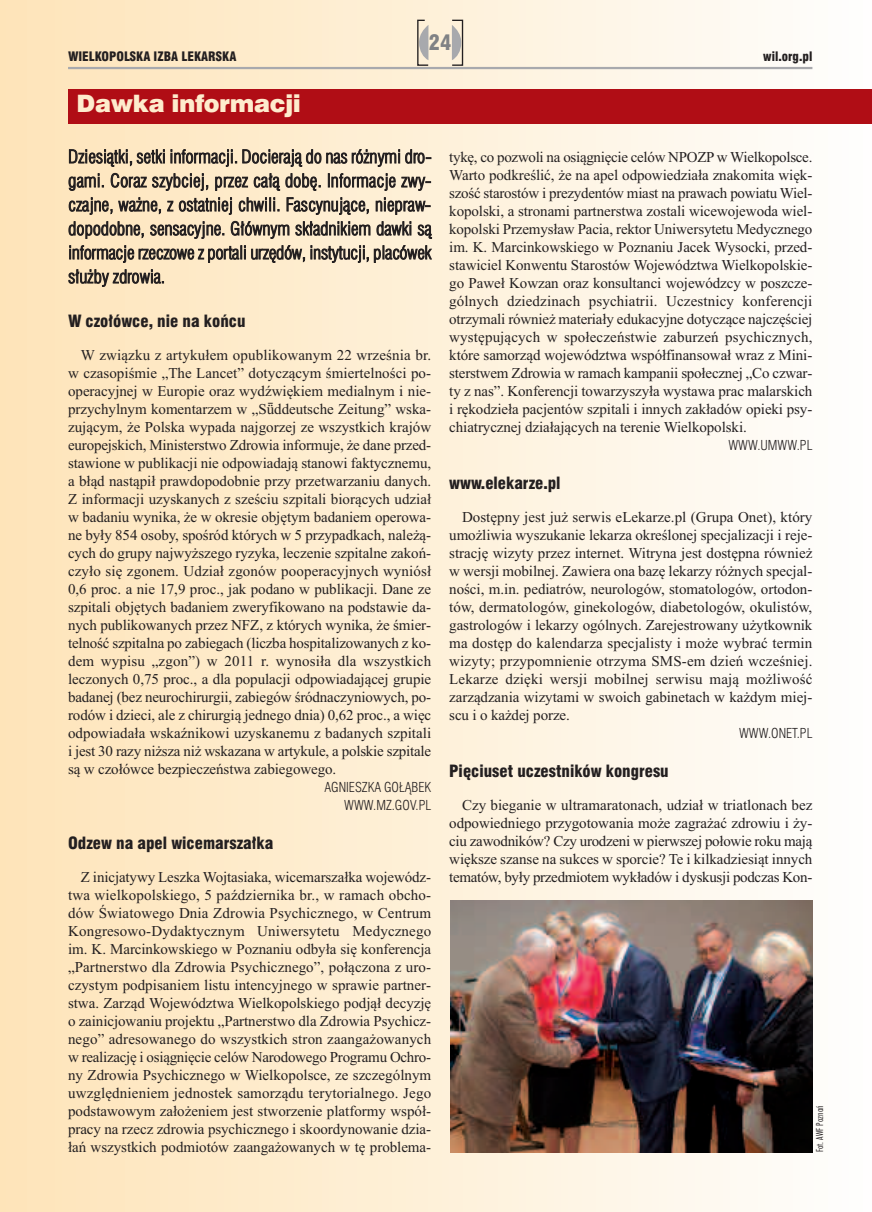
<style>
.page{position:relative;width:872px;height:1212px;background:#fff}
.page>*{position:absolute;margin:0;border:0;box-sizing:border-box;transform-origin:0 0}
.t1{font:24px "Swis 721 Blk EU";letter-spacing:-.02em;color:#feeccd}
.t2{font:21px "Swis 721 Blk Cn EU";color:#808285}
.t3{font:18px/24px "Swis 721 Lt Cn EU";letter-spacing:-.005em;color:#231f20;text-align:justify}
.t4{font:16.5px "Swis 721 Blk Cn EU";color:#231f20}
.t5{font:15px/18px "Times New Roman";letter-spacing:-.005em;color:#231f20;text-align:justify}
.t6{font:13.5px/18px "Swis 721 Lt Cn EU";color:#231f20;text-align:right}
.t7{font:12.75px "Swis 721 Blk Cn EU";color:#231f20}
.t8{font:10.5px "Futura TEE Ligh Cond";color:#231f20}
</style>
<div class="page">
<div style="left:0;top:0;width:872px;height:1212px;background:linear-gradient(to right,#fee4b8,#fdfdfc)"></div>
<div style="left:451px;top:20px;width:12px;height:46px;border:1px solid #231f20"></div>
<svg style="left:452px;top:25px;width:9px;height:35px"></svg>
<svg style="left:416px;top:19px;width:13px;height:48px"></svg>
<hr style="left:68px;top:67px;width:744px;height:2px;background:#a8a9ad">
<div style="left:68px;top:89px;width:804px;height:34px;background:#b00d15"></div>
<img style="left:451px;top:900px;width:361px;height:252px">
<h2 class="t2" style="left:429px;top:30px;width:24px">24</h2>
<p class="t7" style="left:68px;top:48px;width:170px">WIELKOPOLSKA IZBA LEKARSKA</p>
<p class="t7" style="left:763px;top:48px;width:51px">wil.org.pl</p>
<h1 class="t1" style="left:77px;top:89px;width:226px">Dawka informacji</h1>
<p class="t3" style="left:68px;top:145px;width:365px">Dziesiątki, setki informacji. Docierają do nas różnymi dro&shy;gami. Coraz szybciej, przez całą dobę. Informacje zwy&shy;czajne, ważne, z ostatniej chwili. Fascynujące, niepraw&shy;dopodobne, sensacyjne. Głównym składnikiem dawki są informacje rzeczowe z portali urzędów, instytucji, placówek służby zdrowia.</p>
<p class="t4" style="left:68px;top:311px;width:179px">W czołówce, nie na końcu</p>
<p class="t5" style="left:68px;top:346px;width:365px;text-indent:13px">W związku z artykułem opublikowanym 22 września br. w czasopiśmie „The Lancet” dotyczącym śmiertelności po&shy;operacyjnej w Europie oraz wydźwiękiem medialnym i nie&shy;przychylnym komentarzem w „Sǖddeutsche Zeitung” wska&shy;zującym, że Polska wypada najgorzej ze wszystkich krajów europejskich, Ministerstwo Zdrowia informuje, że dane przed&shy;stawione w publikacji nie odpowiadają stanowi faktycznemu, a błąd nastąpił prawdopodobnie przy przetwarzaniu danych.<br>Z informacji uzyskanych z sześciu szpitali biorących udział w badaniu wynika, że w okresie objętym badaniem operowa&shy;ne były 854 osoby, spośród których w 5 przypadkach, należą&shy;cych do grupy najwyższego ryzyka, leczenie szpitalne zakoń&shy;czyło się zgonem. Udział zgonów pooperacyjnych wyniósł 0,6 proc. a nie 17,9 proc., jak podano w publikacji. Dane ze szpitali objętych badaniem zweryfikowano na podstawie da&shy;nych publikowanych przez NFZ, z których wynika, że śmier&shy;telność szpitalna po zabiegach (liczba hospitalizowanych z ko&shy;dem wypisu „zgon”) w 2011 r. wynosiła dla wszystkich leczonych 0,75 proc., a dla populacji odpowiadającej grupie badanej (bez neurochirurgii, zabiegów śródnaczyniowych, po&shy;rodów i dzieci, ale z chirurgią jednego dnia) 0,62 proc., a więc odpowiadała wskaźnikowi uzyskanemu z badanych szpitali i jest 30 razy niższa niż wskazana w artykule, a polskie szpitale są w czołówce bezpieczeństwa zabiegowego.</p>
<p class="t6" style="left:324px;top:778px;width:108px">AGNIESZKA GOŁĄBEK<br>WWW.MZ.GOV.PL</p>
<p class="t4" style="left:68px;top:833px;width:207px">Odzew na apel wicemarszałka</p>
<p class="t5" style="left:68px;top:868px;width:365px;text-indent:13px">Z inicjatywy Leszka Wojtasiaka, wicemarszałka wojewódz&shy;twa wielkopolskiego, 5 października br., w ramach obcho&shy;dów Światowego Dnia Zdrowia Psychicznego, w Centrum Kongresowo-Dydaktycznym Uniwersytetu Medycznego im. K. Marcinkowskiego w Poznaniu odbyła się konferencja „Partnerstwo dla Zdrowia Psychicznego”, połączona z uro&shy;czystym podpisaniem listu intencyjnego w sprawie partner&shy;stwa. Zarząd Województwa Wielkopolskiego podjął decyzję o zainicjowaniu projektu „Partnerstwo dla Zdrowia Psychicz&shy;nego” adresowanego do wszystkich stron zaangażowanych w realizację i osiągnięcie celów Narodowego Programu Ochro&shy;ny Zdrowia Psychicznego w Wielkopolsce, ze szczególnym uwzględnieniem jednostek samorządu terytorialnego. Jego podstawowym założeniem jest stworzenie platformy współ&shy;pracy na rzecz zdrowia psychicznego i skoordynowanie dzia&shy;łań wszystkich podmiotów zaangażowanych w tę problema-</p>
<p class="t5" style="left:449px;top:148px;width:365px">tykę, co pozwoli na osiągnięcie celów NPOZP w Wielkopolsce.<br>Warto podkreślić, że na apel odpowiedziała znakomita więk&shy;szość starostów i prezydentów miast na prawach powiatu Wiel&shy;kopolski, a stronami partnerstwa zostali wicewojewoda wiel&shy;kopolski Przemysław Pacia, rektor Uniwersytetu Medycznego im. K. Marcinkowskiego w Poznaniu Jacek Wysocki, przed&shy;stawiciel Konwentu Starostów Województwa Wielkopolskie&shy;go Paweł Kowzan oraz konsultanci wojewódzcy w poszcze&shy;gólnych dziedzinach psychiatrii. Uczestnicy konferencji otrzymali również materiały edukacyjne dotyczące najczęściej występujących w społeczeństwie zaburzeń psychicznych, które samorząd województwa współfinansował wraz z Mini&shy;sterstwem Zdrowia w ramach kampanii społecznej „Co czwar&shy;ty z nas”. Konferencji towarzyszyła wystawa prac malarskich i rękodzieła pacjentów szpitali i innych zakładów opieki psy&shy;chiatrycznej działających na terenie Wielkopolski.</p>
<p class="t6" style="left:728px;top:436px;width:86px">WWW.UMWW.PL</p>
<p class="t4" style="left:449px;top:473px;width:113px">www.elekarze.pl</p>
<p class="t5" style="left:449px;top:508px;width:365px;text-indent:13px">Dostępny jest już serwis eLekarze.pl (Grupa Onet), który umożliwia wyszukanie lekarza określonej specjalizacji i reje&shy;strację wizyty przez internet. Witryna jest dostępna również w wersji mobilnej. Zawiera ona bazę lekarzy różnych specjal&shy;ności, m.in. pediatrów, neurologów, stomatologów, ortodon&shy;tów, dermatologów, ginekologów, diabetologów, okulistów, gastrologów i lekarzy ogólnych. Zarejestrowany użytkownik ma dostęp do kalendarza specjalisty i może wybrać termin wizyty; przypomnienie otrzyma SMS-em dzień wcześniej.<br>Lekarze dzięki wersji mobilnej serwisu mają możliwość zarządzania wizytami w swoich gabinetach w każdym miej&shy;scu i o każdej porze.</p>
<p class="t6" style="left:739px;top:724px;width:75px">WWW.ONET.PL</p>
<p class="t4" style="left:449px;top:761px;width:221px">Pięciuset uczestników kongresu</p>
<p class="t5" style="left:449px;top:796px;width:365px;text-indent:13px">Czy bieganie w ultramaratonach, udział w triatlonach bez odpowiedniego przygotowania może zagrażać zdrowiu i ży&shy;ciu zawodników? Czy urodzeni w pierwszej połowie roku mają większe szanse na sukces w sporcie? Te i kilkadziesiąt innych tematów, były przedmiotem wykładów i dyskusji podczas Kon-</p>
<p class="t8" style="left:813px;top:1152px;width:48px;rotate:-90deg">Fot. AWF Poznań</p>
</div>
